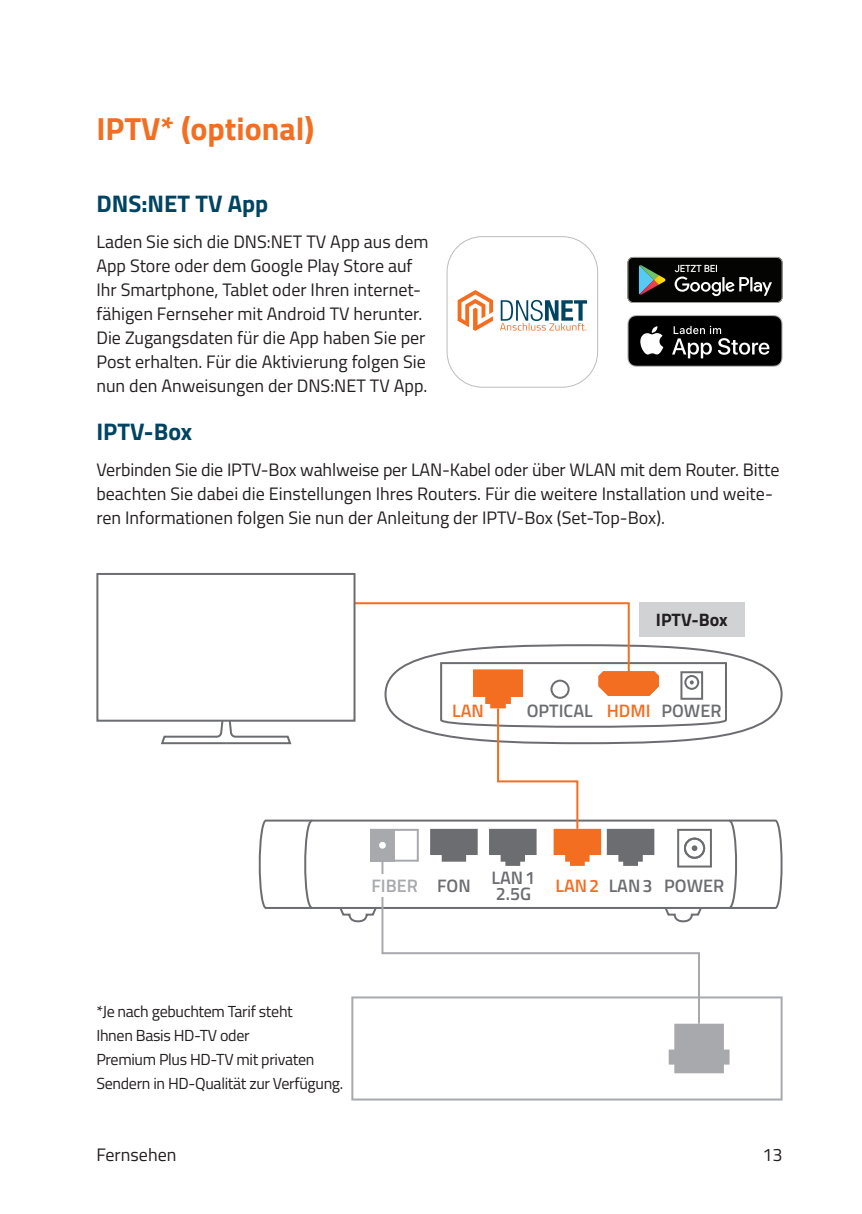
<style>
.page{position:relative;width:862px;height:1214px;background:#fff}
.page>*{position:absolute;margin:0;border:0;box-sizing:border-box;transform-origin:0 0}
.t1{font:700 32px "Titillium Web";color:#f36e21}
.t2{font:700 24px "Titillium Web";color:#004462}
.t3{font:18px/24px "Titillium Web";color:#231f20}
.t4{font:600 18px/16px "Titillium Web";color:#6c6d70}
.t5{font:700 18px "Titillium Web";color:#231f20}
.t6{font:600 18px "Titillium Web";color:#a8a9ad}
.t7{font:600 18px "Titillium Web";color:#f36e21}
.t8{font:16px/24px "Titillium Web";letter-spacing:-.02em;color:#231f20}
.s1{color:#f36e21}
</style>
<div class="page">
<svg style="left:258px;top:819px;width:524px;height:89px"></svg>
<svg style="left:351px;top:996px;width:431px;height:104px"></svg>
<svg style="left:380px;top:923px;width:321px;height:102px"></svg>
<svg style="left:668px;top:1023px;width:61px;height:50px;background:#b4b5b8"></svg>
<svg style="left:338px;top:601px;width:400px;height:322px"></svg>
<div style="left:96px;top:573px;width:259px;height:148px;border:2px solid #6c6d70"></div>
<svg style="left:159px;top:718px;width:134px;height:27px"></svg>
<div style="left:639px;top:602px;width:106px;height:35px;background:#d1d2d4"></div>
<svg style="left:627px;top:257px;width:155px;height:46px;background:#2c2e2c"></svg>
<svg style="left:627px;top:315px;width:155px;height:52px;background:#2f2f2f"></svg>
<svg style="left:500px;top:300px;width:87px;height:30px"></svg>
<svg style="left:457px;top:290px;width:36px;height:41px"></svg>
<div style="left:446px;top:236px;width:152px;height:151px;border:1px solid #bcbdc0;border-radius:35px"></div>
<h1 class="t1" style="left:96px;top:104px;width:219px">IPTV* (optional)</h1>
<h2 class="t2" style="left:96px;top:185px;width:173px">DNS:NET TV App</h2>
<p class="t3" style="left:96px;top:229px;width:334px">Laden Sie sich die DNS:NET TV App aus dem App Store oder dem Google Play Store auf Ihr Smartphone, Tablet oder Ihren internet&shy;fähigen Fernseher mit Android TV herunter.<br>Die Zugangsdaten für die App haben Sie per Post erhalten. Für die Aktivierung folgen Sie nun den Anweisungen der DNS:NET TV App.</p>
<h2 class="t2" style="left:96px;top:413px;width:97px">IPTV-Box</h2>
<p class="t3" style="left:96px;top:457px;width:684px">Verbinden Sie die IPTV-Box wahlweise per LAN-Kabel oder über WLAN mit dem Router. Bitte beachten Sie dabei die Einstellungen Ihres Routers. Für die weitere Installation und weite&shy;ren Informationen folgen Sie nun der Anleitung der IPTV-Box (Set-Top-Box).</p>
<p class="t5" style="left:656px;top:605px;width:73px">IPTV-Box</p>
<p class="t7" style="left:452px;top:696px;width:33px">LAN</p>
<p class="t4" style="left:527px;top:701px;width:196px">OPTICAL <span class="s1">HDMI</span> POWER</p>
<p class="t6" style="left:371px;top:871px;width:48px">FIBER</p>
<p class="t4" style="left:491px;top:868px;width:45px">LAN 1<br>2.5G</p>
<p class="t4" style="left:437px;top:876px;width:35px">FON</p>
<p class="t4" style="left:555px;top:876px;width:170px"><span class="s1">LAN 2</span> LAN 3 POWER</p>
<p class="t8" style="left:96px;top:998px;width:248px">*Je nach gebuchtem Tarif steht<br>Ihnen Basis HD-TV oder<br>Premium Plus HD-TV mit privaten<br>Sendern in HD-Qualität zur Verfügung.</p>
<p class="t3" style="left:96px;top:1141px;width:82px">Fernsehen</p>
<p class="t3" style="left:762px;top:1141px;width:22px">13</p>
</div>
